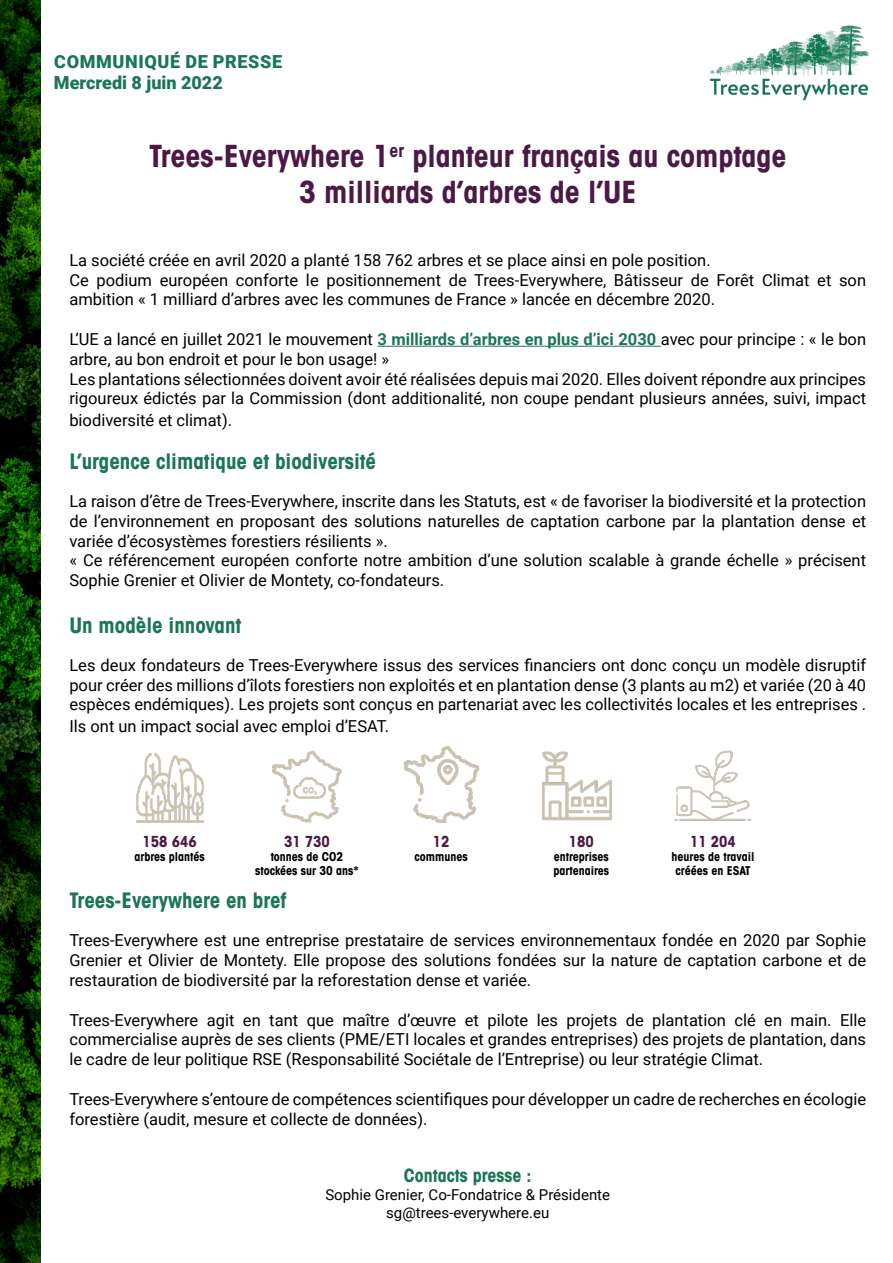
<style>
.page{position:relative;width:893px;height:1263px;background:#fff}
.page>*{position:absolute;margin:0;border:0;box-sizing:border-box;transform-origin:0 0}
.t1{font:700 condensed 30px/36px "ITC Avant Garde Std";color:#4c1946;text-align:center}
.t2{font:700 condensed 21px "ITC Avant Garde Std";color:#1a7653}
.t3{font:900 18px/21.6px "Roboto";letter-spacing:.035em;color:#1a7653}
.t4{font:700 condensed 18px "ITC Avant Garde Std";color:#1a7653}
.t5{font:16.5px/19.8px "Roboto";color:#000}
.t6{font:15px/18px "Roboto";color:#000;text-align:center}
.t7{font:700 condensed 15px "ITC Avant Garde Std";color:#4c1946}
.t8{font:700 condensed 12px/14.4px "ITC Avant Garde Std";color:#000;text-align:center}
.s1{font-weight:700;color:#1a7653}
</style>
<div class="page">
<hr style="left:377px;top:346px;width:284px;height:1px;background:#1a7653">
<img style="left:710px;top:25px;width:159px;height:76px">
<img style="left:0;top:0;width:40px;height:1263px">
<img style="left:542px;top:751px;width:70px;height:70px">
<img style="left:272px;top:750px;width:70px;height:73px">
<img style="left:136px;top:753px;width:69px;height:70px">
<img style="left:403px;top:746px;width:76px;height:76px">
<img style="left:675px;top:750px;width:76px;height:71px">
<p class="t3" style="left:54px;top:50px;width:230px">COMMUNIQUÉ DE PRESSE<br>Mercredi 8 juin 2022</p>
<h1 class="t1" style="left:149px;top:137px;width:639px">Trees-Everywhere 1<sup>er</sup> planteur français au comptage<br>3 milliards d’arbres de l’UE</h1>
<p class="t5" style="left:69px;top:249px;width:798px">La société créée en avril 2020 a planté 158 762 arbres et se place ainsi en pole position.<br>Ce podium européen conforte le positionnement de Trees-Everywhere, Bâtisseur de Forêt Climat et son ambition « 1 milliard d’arbres avec les communes de France » lancée en décembre 2020.</p>
<p class="t5" style="left:69px;top:329px;width:798px">L’UE a lancé en juillet 2021 le mouvement <span class="s1">3 milliards d’arbres en plus d’ici 2030</span> avec pour principe : « le bon arbre, au bon endroit et pour le bon usage! »<br>Les plantations sélectionnées doivent avoir été réalisées depuis mai 2020. Elles doivent répondre aux principes rigoureux édictés par la Commission (dont additionalité, non coupe pendant plusieurs années, suivi, impact</p>
<p class="t5" style="left:69px;top:410px;width:164px">biodiversité et climat).</p>
<p class="t2" style="left:69px;top:448px;width:308px">L’urgence climatique et biodiversité</p>
<p class="t5" style="left:69px;top:491px;width:798px">La raison d’être de Trees-Everywhere, inscrite dans les Statuts, est « de favoriser la biodiversité et la protection de l’environnement en proposant des solutions naturelles de captation carbone par la plantation dense et variée d’écosystèmes forestiers résilients ».<br>« Ce référencement européen conforte notre ambition d’une solution scalable à grande échelle » précisent Sophie Grenier et Olivier de Montety, co-fondateurs.</p>
<p class="t2" style="left:69px;top:612px;width:174px">Un modèle innovant</p>
<p class="t5" style="left:69px;top:654px;width:798px;text-align:justify">Les deux fondateurs de Trees-Everywhere issus des services financiers ont donc conçu un modèle disruptif pour créer des millions d’îlots forestiers non exploités et en plantation dense (3 plants au m2) et variée (20 à 40 espèces endémiques). Les projets sont conçus en partenariat avec les collectivités locales et les entreprises .</p>
<p class="t5" style="left:69px;top:716px;width:321px">Ils ont un impact social avec emploi d’ESAT.</p>
<p class="t7" style="left:143px;top:832px;width:56px">158 646</p>
<p class="t8" style="left:134px;top:849px;width:72px">arbres plantés</p>
<p class="t7" style="left:284px;top:832px;width:47px">31 730</p>
<p class="t8" style="left:255px;top:849px;width:105px">tonnes de CO2 stockées sur 30 ans*</p>
<p class="t7" style="left:433px;top:832px;width:18px">12</p>
<p class="t8" style="left:415px;top:849px;width:55px">communes</p>
<p class="t7" style="left:569px;top:832px;width:27px">180</p>
<p class="t8" style="left:553px;top:849px;width:57px;text-align:left">entreprises partenaires</p>
<p class="t7" style="left:690px;top:832px;width:47px">11 204</p>
<p class="t8" style="left:672px;top:849px;width:84px">heures de travail créées en ESAT</p>
<p class="t2" style="left:69px;top:887px;width:219px">Trees-Everywhere en bref</p>
<p class="t5" style="left:69px;top:930px;width:798px;text-align:justify">Trees-Everywhere est une entreprise prestataire de services environnementaux fondée en 2020 par Sophie Grenier et Olivier de Montety. Elle propose des solutions fondées sur la nature de captation carbone et de restauration de biodiversité par la reforestation dense et variée.</p>
<p class="t5" style="left:69px;top:1009px;width:798px;text-align:justify">Trees-Everywhere agit en tant que maître d’œuvre et pilote les projets de plantation clé en main. Elle commercialise auprès de ses clients (PME/ETI locales et grandes entreprises) des projets de plantation, dans le cadre de leur politique RSE (Responsabilité Sociétale de l’Entreprise) ou leur stratégie Climat.</p>
<p class="t5" style="left:69px;top:1088px;width:798px">Trees-Everywhere s’entoure de compétences scientifiques pour développer un cadre de recherches en écologie forestière (audit, mesure et collecte de données).</p>
<p class="t4" style="left:404px;top:1164px;width:129px">Contacts presse :</p>
<p class="t6" style="left:325px;top:1185px;width:286px">Sophie Grenier, Co-Fondatrice &amp; Présidente sg@trees-everywhere.eu</p>
</div>
